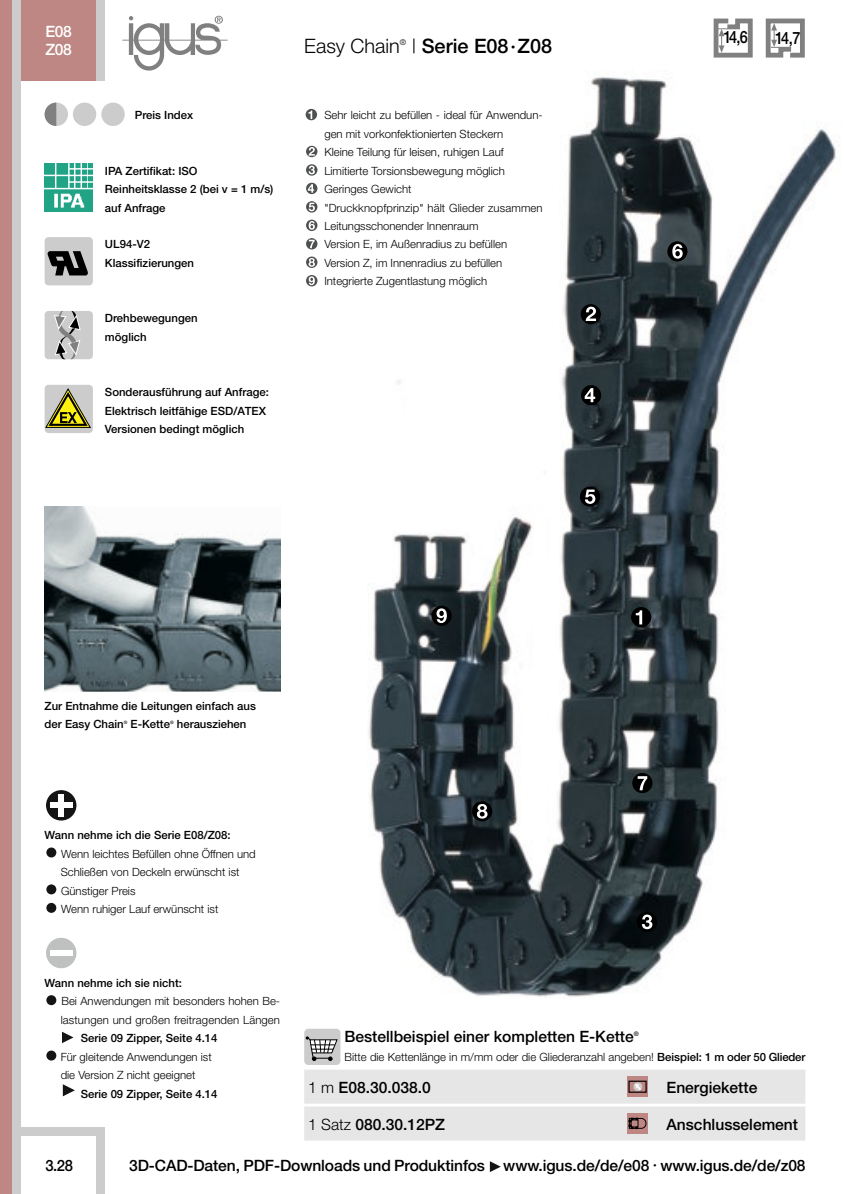
<style>
.page{position:relative;width:844px;height:1194px;background:#fff}
.page>*{position:absolute;margin:0;border:0;box-sizing:border-box;transform-origin:0 0}
.t1{font:500 19.8px "Helvetica Neue";color:#000}
.t2{font:300 19.8px "Helvetica Neue";color:#000}
.t3{font:500 17px "Helvetica Neue";color:#000;scale:.85 1}
.t4{font:500 15.6px "Helvetica Neue";color:#000}
.t5{font:500 15.6px/18.4px "Helvetica Neue";letter-spacing:-.03em;color:#fff}
.t6{font:500 15.6px "Helvetica Neue";color:#000;scale:.95 1}
.t7{font:300 11.4px/18.4px "Helvetica Neue";color:#000}
.t8{font:500 11.4px/18.4px "Helvetica Neue";color:#000}
.t9{font:300 8px "Helvetica Neue";color:#000}
.t10{font:500 6.2px "Helvetica Neue";color:#000}
.t11{font:500 4.6px "Helvetica Neue";color:#000}
.s1{font-weight:300}
.s2{font-weight:500}
</style>
<div class="page">
<div style="left:0;top:0;width:12px;height:1194px;background:#be8784"></div>
<div style="left:20px;top:0;width:77px;height:81px;background:#be8784"></div>
<div style="left:12px;top:0;width:8px;height:1194px;background:#ccc"></div>
<div style="left:97px;top:0;width:8px;height:81px;background:#ccc"></div>
<img style="left:369px;top:76px;width:467px;height:921px">
<svg style="left:631px;top:607px;width:20px;height:20px"></svg>
<div style="left:631px;top:608px;width:19px;height:19px;background:#000;border-radius:50%"></div>
<svg style="left:636px;top:610px;width:6px;height:14px"></svg>
<svg style="left:581px;top:304px;width:20px;height:20px"></svg>
<div style="left:581px;top:305px;width:19px;height:19px;background:#000;border-radius:50%"></div>
<svg style="left:586px;top:307px;width:10px;height:14px"></svg>
<svg style="left:581px;top:385px;width:20px;height:20px"></svg>
<div style="left:582px;top:386px;width:19px;height:19px;background:#000;border-radius:50%"></div>
<svg style="left:585px;top:388px;width:10px;height:14px"></svg>
<svg style="left:580px;top:487px;width:20px;height:20px"></svg>
<div style="left:581px;top:487px;width:19px;height:19px;background:#000;border-radius:50%"></div>
<svg style="left:585px;top:490px;width:10px;height:14px"></svg>
<div style="left:304px;top:1070px;width:501px;height:34px;background:#e6e6e6"></div>
<div style="left:304px;top:1107px;width:501px;height:34px;background:#e6e6e6"></div>
<div style="left:628px;top:1113px;width:20px;height:20px;background:#be8784"></div>
<svg style="left:629px;top:1118px;width:18px;height:11px"></svg>
<div style="left:628px;top:1076px;width:20px;height:20px;background:#be8784"></div>
<svg style="left:633px;top:1083px;width:9px;height:8px"></svg>
<div style="left:628px;top:1081px;width:19px;height:12px;border:1px solid #000"></div>
<div style="left:304px;top:1029px;width:36px;height:36px;background:#ccc;border-radius:4px"></div>
<svg style="left:306px;top:1036px;width:32px;height:25px"></svg>
<div style="left:97px;top:1127px;width:8px;height:67px;background:#ccc"></div>
<div style="left:12px;top:1127px;width:93px;height:8px;background:#ccc"></div>
<svg style="left:713px;top:18px;width:40px;height:40px"></svg>
<svg style="left:765px;top:18px;width:40px;height:40px"></svg>
<div style="left:73px;top:103px;width:23px;height:23px;background:#ccc;border-radius:50%"></div>
<div style="left:101px;top:103px;width:24px;height:23px;background:#ccc;border-radius:50%"></div>
<div style="left:45px;top:103px;width:23px;height:23px;background:#ccc;border-radius:50%"></div>
<svg style="left:45px;top:103px;width:11px;height:23px"></svg>
<div style="left:637px;top:912px;width:20px;height:20px;background:#000;border-radius:50%"></div>
<div style="left:638px;top:912px;width:19px;height:19px;background:#000;border-radius:50%"></div>
<svg style="left:642px;top:915px;width:10px;height:14px"></svg>
<svg style="left:667px;top:241px;width:20px;height:20px"></svg>
<div style="left:668px;top:242px;width:19px;height:19px;background:#000;border-radius:50%"></div>
<svg style="left:672px;top:244px;width:11px;height:15px"></svg>
<svg style="left:472px;top:801px;width:20px;height:20px"></svg>
<div style="left:473px;top:802px;width:19px;height:19px;background:#000;border-radius:50%"></div>
<svg style="left:477px;top:804px;width:11px;height:15px"></svg>
<svg style="left:632px;top:773px;width:20px;height:20px"></svg>
<div style="left:633px;top:773px;width:19px;height:19px;background:#000;border-radius:50%"></div>
<svg style="left:638px;top:776px;width:9px;height:14px"></svg>
<svg style="left:431px;top:606px;width:21px;height:20px"></svg>
<div style="left:432px;top:606px;width:19px;height:19px;background:#000;border-radius:50%"></div>
<svg style="left:437px;top:608px;width:10px;height:15px"></svg>
<div style="left:45px;top:237px;width:48px;height:48px;background:#ccc;border-radius:4px"></div>
<svg style="left:47px;top:251px;width:41px;height:24px"></svg>
<div style="left:45px;top:311px;width:48px;height:48px;background:#ccc;border-radius:4px"></div>
<svg style="left:54px;top:311px;width:26px;height:48px"></svg>
<div style="left:45px;top:385px;width:48px;height:48px;background:#ccc;border-radius:4px"></div>
<svg style="left:45px;top:388px;width:46px;height:40px"></svg>
<img style="left:45px;top:163px;width:48px;height:49px">
<img style="left:45px;top:507px;width:235px;height:185px">
<svg style="left:122px;top:16px;width:106px;height:55px"></svg>
<svg style="left:63px;top:1084px;width:12px;height:12px"></svg>
<div style="left:46px;top:1051px;width:10px;height:10px;background:#141414;border-radius:50%"></div>
<svg style="left:62px;top:1031px;width:11px;height:12px"></svg>
<div style="left:46px;top:995px;width:10px;height:10px;background:#141414;border-radius:50%"></div>
<div style="left:46px;top:938px;width:30px;height:30px;background:#bec1c0;border-radius:50%"></div>
<div style="left:50px;top:950px;width:23px;height:6px;background:#fff"></div>
<div style="left:46px;top:903px;width:10px;height:10px;background:#141414;border-radius:50%"></div>
<div style="left:46px;top:884px;width:10px;height:10px;background:#141414;border-radius:50%"></div>
<div style="left:46px;top:848px;width:10px;height:9px;background:#141414;border-radius:50%"></div>
<svg style="left:46px;top:790px;width:31px;height:30px"></svg>
<div style="left:46px;top:790px;width:30px;height:31px;background:#141414;border-radius:50%"></div>
<div style="left:50px;top:803px;width:23px;height:5px;background:#fff"></div>
<div style="left:59px;top:794px;width:5px;height:23px;background:#fff"></div>
<svg style="left:306px;top:275px;width:11px;height:11px"></svg>
<svg style="left:306px;top:257px;width:11px;height:11px"></svg>
<svg style="left:306px;top:238px;width:11px;height:12px"></svg>
<svg style="left:306px;top:220px;width:11px;height:11px"></svg>
<svg style="left:306px;top:201px;width:11px;height:12px"></svg>
<svg style="left:306px;top:183px;width:11px;height:11px"></svg>
<svg style="left:306px;top:164px;width:11px;height:12px"></svg>
<svg style="left:306px;top:146px;width:11px;height:11px"></svg>
<svg style="left:306px;top:109px;width:11px;height:11px"></svg>
<svg style="left:490px;top:1161px;width:11px;height:11px"></svg>
<p class="t5" style="left:46px;top:24px;width:28px">E08<br>Z08</p>
<p class="t3" style="left:723px;top:31px;width:30px">14,6</p>
<p class="t3" style="left:775px;top:31px;width:31px">14,7</p>
<p class="t2" style="left:304px;top:39px;width:97px">Easy Chain</p>
<p class="t9" style="left:400px;top:39px;width:8px">®</p>
<p class="t1" style="left:412px;top:39px;width:142px"><span class="s1">|</span> Serie E08·Z08</p>
<p class="t8" style="left:135px;top:107px;width:60px">Preis Index</p>
<p class="t8" style="left:105px;top:162px;width:170px">IPA Zertifikat: ISO<br>Reinheitsklasse 2 (bei v = 1 m/s) auf Anfrage</p>
<p class="t8" style="left:105px;top:236px;width:91px">UL94-V2<br>Klassifizierungen</p>
<p class="t8" style="left:105px;top:310px;width:94px">Drehbewegungen möglich</p>
<p class="t8" style="left:105px;top:384px;width:165px">Sonderausführung auf Anfrage:<br>Elektrisch leitfähige ESD/ATEX<br>Versionen bedingt möglich</p>
<p class="t7" style="left:324px;top:107px;width:220px">Sehr leicht zu befüllen - ideal für Anwendun&shy;gen mit vorkonfektionierten Steckern<br>Kleine Teilung für leisen, ruhigen Lauf Limitierte Torsionsbewegung möglich Geringes Gewicht<br>"Druckknopfprinzip" hält Glieder zusammen Leitungsschonender Innenraum<br>Version E, im Außenradius zu befüllen Version Z, im Innenradius zu befüllen Integrierte Zugentlastung möglich</p>
<p class="t8" style="left:45px;top:698px;width:213px">Zur Entnahme die Leitungen einfach aus der Easy Chain</p>
<p class="t11" style="left:124px;top:720px;width:5px">®</p>
<p class="t8" style="left:131px;top:716px;width:41px">E-Kette</p>
<p class="t11" style="left:170px;top:720px;width:5px">®</p>
<p class="t8" style="left:177px;top:716px;width:71px">herausziehen</p>
<p class="t7" style="left:61px;top:827px;width:197px;text-indent:-16px"><span class="s2">Wann nehme ich die Serie E08/Z08:<br></span>Wenn leichtes Befüllen ohne Öffnen und<br>Schließen von Deckeln erwünscht ist<br>Günstiger Preis<br>Wenn ruhiger Lauf erwünscht ist</p>
<p class="t8" style="left:45px;top:975px;width:139px">Wann nehme ich sie nicht:</p>
<p class="t7" style="left:61px;top:993px;width:220px">Bei Anwendungen mit besonders hohen Be-</p>
<p class="t7" style="left:61px;top:1012px;width:221px">lastungen und großen freitragenden Längen</p>
<p class="t8" style="left:81px;top:1030px;width:138px">Serie 09 Zipper, Seite 4.14</p>
<p class="t7" style="left:61px;top:1049px;width:153px">Für gleitende Anwendungen ist</p>
<p class="t7" style="left:61px;top:1067px;width:136px">die Version Z nicht geeignet</p>
<p class="t8" style="left:81px;top:1085px;width:138px">Serie 09 Zipper, Seite 4.14</p>
<p class="t4" style="left:344px;top:1031px;width:291px">Bestellbeispiel einer kompletten E-Kette</p>
<p class="t10" style="left:634px;top:1031px;width:6px">®</p>
<p class="t7" style="left:344px;top:1049px;width:462px">Bitte die Kettenlänge in m/mm oder die Gliederanzahl angeben! <span class="s2">Beispiel: 1 m oder 50 Glieder</span></p>
<p class="t4" style="left:308px;top:1082px;width:124px"><span class="s1">1 m</span> E08.30.038.0</p>
<p class="t4" style="left:667px;top:1082px;width:92px">Energiekette</p>
<p class="t4" style="left:308px;top:1119px;width:138px"><span class="s1">1 Satz</span> 080.30.12PZ</p>
<p class="t4" style="left:667px;top:1119px;width:133px">Anschlusselement</p>
<p class="t4" style="left:129px;top:1160px;width:678px">3D-CAD-Daten, PDF-Downloads und Produktinfos www.igus.de/de/e08 · www.igus.de/de/z08</p>
<p class="t6" style="left:45px;top:1160px;width:31px">3.28</p>
</div>
